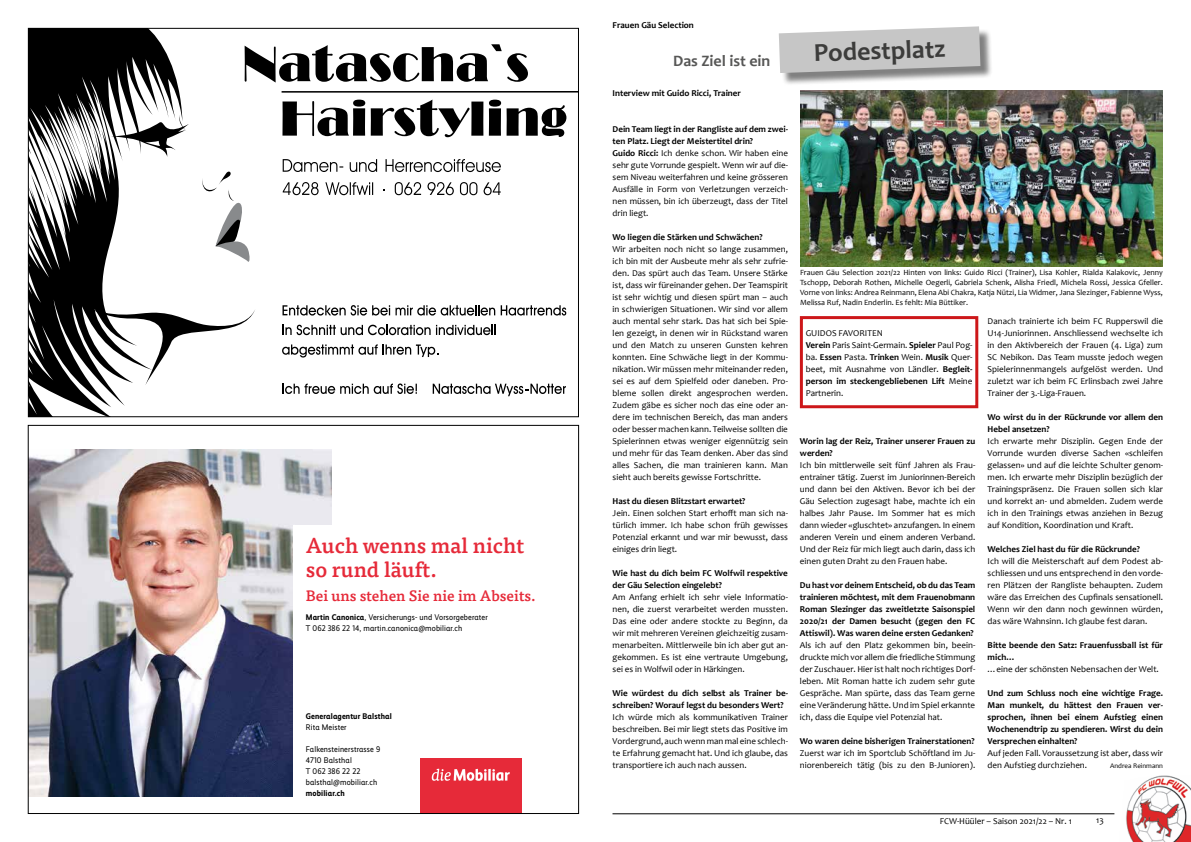
<style>
.page{position:relative;width:1191px;height:842px;background:#fff}
.page>*{position:absolute;margin:0;border:0;box-sizing:border-box;transform-origin:0 0}
.t1{font:700 26px "Candara";color:#3c3c3b}
.t2{font:500 21.3px/24px "Tisa Pro";color:#e62a39}
.t3{font:700 16px "Candara";color:#575756}
.t4{font:500 14.9px "Tisa Pro";color:#e62a39}
.t5{font:9px/12px "Candara";color:#000;text-align:justify}
.t6{font:700 9px/12px "Candara";color:#000}
.t7{font:8.3px/11px "Mobiliar Realist";letter-spacing:.015em;color:#000}
.t8{font:700 8.3px "Mobiliar Realist";letter-spacing:.015em;color:#000}
.t9{font:8px/10px "Candara";color:#000;text-align:justify}
.t10{font:7px "Candara";color:#000}
.s1{font-weight:700}
</style>
<div class="page">
<img style="left:1126px;top:775px;width:65px;height:67px">
<hr style="left:612px;top:814px;width:502px;height:1px;background:#000">
<svg style="left:182px;top:44px;width:394px;height:353px"></svg>
<svg style="left:182px;top:304px;width:73px;height:81px"></svg>
<svg style="left:182px;top:115px;width:7px;height:42px"></svg>
<svg style="left:201px;top:169px;width:49px;height:95px"></svg>
<svg style="left:30px;top:30px;width:152px;height:385px"></svg>
<svg style="left:282px;top:305px;width:213px;height:11px"></svg>
<svg style="left:501px;top:305px;width:65px;height:11px"></svg>
<svg style="left:282px;top:325px;width:148px;height:10px"></svg>
<svg style="left:436px;top:325px;width:60px;height:10px"></svg>
<svg style="left:282px;top:344px;width:156px;height:14px"></svg>
<svg style="left:282px;top:383px;width:135px;height:11px"></svg>
<svg style="left:433px;top:384px;width:133px;height:12px"></svg>
<img style="left:30px;top:449px;width:301px;height:347px">
<div style="left:293px;top:582px;width:51px;height:220px;background:#fff"></div>
<div style="left:293px;top:525px;width:279px;height:88px;background:#fff"></div>
<div style="left:420px;top:758px;width:101px;height:55px;background:#e62a39"></div>
<svg style="left:432px;top:769px;width:78px;height:12px"></svg>
<div style="left:800px;top:316px;width:178px;height:92px;border:3px solid #cd1719"></div>
<div style="left:780px;top:28px;width:212px;height:57px;background:#000;opacity:.5"></div>
<svg style="left:779px;top:26px;width:201px;height:47px;background:#c5c5c5"></svg>
<img style="left:800px;top:91px;width:362px;height:175px">
<h2 class="t2" style="left:306px;top:533px;width:220px">Auch wenns mal nicht so rund läuft.</h2>
<h3 class="t4" style="left:306px;top:584px;width:231px">Bei uns stehen Sie nie im Abseits.</h3>
<p class="t7" style="left:306px;top:611px;width:183px"><span class="s1">Martin Canonica</span>, Versicherungs- und Vorsorgeberater<br>T 062 386 22 14, martin.canonica@mobiliar.ch</p>
<p class="t8" style="left:306px;top:711px;width:87px">Generalagentur Balsthal</p>
<p class="t7" style="left:306px;top:722px;width:42px">Rita Meister</p>
<p class="t7" style="left:306px;top:744px;width:76px">Falkensteinerstrasse 9<br>4710 Balsthal<br>T 062 386 22 22 balsthal@mobiliar.ch</p>
<p class="t8" style="left:306px;top:788px;width:40px">mobiliar.ch</p>
<p class="t6" style="left:612px;top:19px;width:83px">Frauen Gäu Selection</p>
<h3 class="t3" style="left:673px;top:50px;width:99px">Das Ziel ist ein</h3>
<p class="t6" style="left:612px;top:87px;width:130px">Interview mit Guido Ricci, Trainer</p>
<p class="t5" style="left:612px;top:123px;width:177px;text-align:left"><span class="s1">Dein Team liegt in der Rangliste auf dem zwei&shy;ten Platz. Liegt der Meistertitel drin?<br>Guido Ricci:</span> Ich denke schon. Wir haben eine sehr gute Vorrunde gespielt. Wenn wir auf die&shy;sem Niveau weiterfahren und keine grösseren Ausfälle in Form von Verletzungen verzeich&shy;nen müssen, bin ich überzeugt, dass der Titel drin liegt.</p>
<p class="t6" style="left:612px;top:231px;width:151px">Wo liegen die Stärken und Schwächen?</p>
<p class="t5" style="left:612px;top:243px;width:177px">Wir arbeiten noch nicht so lange zusammen, ich bin mit der Ausbeute mehr als sehr zufrie&shy;den. Das spürt auch das Team. Unsere Stärke ist, dass wir füreinander gehen. Der Teamspirit ist sehr wichtig und diesen spürt man – auch in schwierigen Situationen. Wir sind vor allem auch mental sehr stark. Das hat sich bei Spie&shy;len gezeigt, in denen wir in Rückstand waren und den Match zu unseren Gunsten kehren konnten. Eine Schwäche liegt in der Kommu&shy;nikation. Wir müssen mehr miteinander reden, sei es auf dem Spielfeld oder daneben. Pro&shy;bleme sollen direkt angesprochen werden.<br>Zudem gäbe es sicher noch das eine oder an&shy;dere im technischen Bereich, das man anders oder besser machen kann. Teilweise sollten die Spielerinnen etwas weniger eigennützig sein und mehr für das Team denken. Aber das sind alles Sachen, die man trainieren kann. Man sieht auch bereits gewisse Fortschritte.</p>
<p class="t6" style="left:612px;top:495px;width:134px">Hast du diesen Blitzstart erwartet?</p>
<p class="t5" style="left:612px;top:507px;width:177px">Jein. Einen solchen Start erhofft man sich na&shy;türlich immer. Ich habe schon früh gewisses Potenzial erkannt und war mir bewusst, dass einiges drin liegt.</p>
<p class="t6" style="left:612px;top:567px;width:177px">Wie hast du dich beim FC Wolfwil respektive der Gäu Selection eingelebt?</p>
<p class="t5" style="left:612px;top:591px;width:177px">Am Anfang erhielt ich sehr viele Informatio&shy;nen, die zuerst verarbeitet werden mussten.<br>Das eine oder andere stockte zu Beginn, da wir mit mehreren Vereinen gleichzeitig zusam&shy;menarbeiten. Mittlerweile bin ich aber gut an&shy;gekommen. Es ist eine vertraute Umgebung, sei es in Wolfwil oder in Härkingen.</p>
<p class="t6" style="left:612px;top:687px;width:177px">Wie würdest du dich selbst als Trainer be&shy;schreiben? Worauf legst du besonders Wert?</p>
<p class="t5" style="left:612px;top:711px;width:177px">Ich würde mich als kommunikativen Trainer beschreiben. Bei mir liegt stets das Positive im Vordergrund, auch wenn man mal eine schlech&shy;te Erfahrung gemacht hat. Und ich glaube, das transportiere ich auch nach aussen.</p>
<h1 class="t1" style="left:813px;top:37px;width:133px;rotate:-2deg">Podestplatz</h1>
<p class="t9" style="left:800px;top:267px;width:364px">Frauen Gäu Selection 2021/22 Hinten von links: Guido Ricci (Trainer), Lisa Kohler, Rialda Kalakovic, Jenny Tschopp, Deborah Rothen, Michelle Oegerli, Gabriela Schenk, Alisha Friedl, Michela Rossi, Jessica Gfeller.<br>Vorne von links: Andrea Reinmann, Elena Abi Chakra, Katja Nützi, Lia Widmer, Jana Slezinger, Fabienne Wyss, Melissa Ruf, Nadin Enderlin. Es fehlt: Mia Büttiker.</p>
<p class="t5" style="left:987px;top:315px;width:177px">Danach trainierte ich beim FC Rupperswil die U14-Juniorinnen. Anschliessend wechselte ich in den Aktivbereich der Frauen (4. Liga) zum SC Nebikon. Das Team musste jedoch wegen Spielerinnenmangels aufgelöst werden. Und zuletzt war ich beim FC Erlinsbach zwei Jahre Trainer der 3.-Liga-Frauen.</p>
<p class="t6" style="left:987px;top:411px;width:177px">Wo wirst du in der Rückrunde vor allem den<br>Hebel ansetzen?</p>
<p class="t5" style="left:987px;top:435px;width:177px">Ich erwarte mehr Disziplin. Gegen Ende der Vorrunde wurden diverse Sachen «schleifen gelassen» und auf die leichte Schulter genom&shy;men. Ich erwarte mehr Disziplin bezüglich der Trainingspräsenz. Die Frauen sollen sich klar und korrekt an- und abmelden. Zudem werde ich in den Trainings etwas anziehen in Bezug auf Kondition, Koordination und Kraft.</p>
<p class="t6" style="left:987px;top:543px;width:154px">Welches Ziel hast du für die Rückrunde?</p>
<p class="t5" style="left:987px;top:555px;width:177px">Ich will die Meisterschaft auf dem Podest ab&shy;schliessen und uns entsprechend in den vorde&shy;ren Plätzen der Rangliste behaupten. Zudem wäre das Erreichen des Cupfinals sensationell.<br>Wenn wir den dann noch gewinnen würden, das wäre Wahnsinn. Ich glaube fest daran.</p>
<p class="t6" style="left:987px;top:639px;width:177px">Bitte beende den Satz: Frauenfussball ist für mich…</p>
<p class="t5" style="left:987px;top:663px;width:173px">…eine der schönsten Nebensachen der Welt.</p>
<p class="t6" style="left:987px;top:687px;width:177px;text-align:justify">Und zum Schluss noch eine wichtige Frage.<br>Man munkelt, du hättest den Frauen ver&shy;sprochen, ihnen bei einem Aufstieg einen Wochenendtrip zu spendieren. Wirst du dein Versprechen einhalten?</p>
<p class="t5" style="left:987px;top:747px;width:177px">Auf jeden Fall. Voraussetzung ist aber, dass wir den Aufstieg durchziehen.</p>
<p class="t5" style="left:805px;top:327px;width:168px;text-align:left">GUIDOS FAVORITEN<br><span class="s1">Verein</span> Paris Saint-Germain. <span class="s1">Spieler</span> Paul Pog&shy;ba. <span class="s1">Essen</span> Pasta. <span class="s1">Trinken</span> Wein. <span class="s1">Musik</span> Quer&shy;beet, mit Ausnahme von Ländler. <span class="s1">Begleit&shy;person im steckengebliebenen Lift</span> Meine Partnerin.</p>
<p class="t6" style="left:800px;top:435px;width:177px">Worin lag der Reiz, Trainer unserer Frauen zu werden?</p>
<p class="t5" style="left:800px;top:459px;width:177px">Ich bin mittlerweile seit fünf Jahren als Frau&shy;entrainer tätig. Zuerst im Juniorinnen-Bereich und dann bei den Aktiven. Bevor ich bei der Gäu Selection zugesagt habe, machte ich ein halbes Jahr Pause. Im Sommer hat es mich dann wieder «gluschtet» anzufangen. In einem anderen Verein und einem anderen Verband.<br>Und der Reiz für mich liegt auch darin, dass ich einen guten Draht zu den Frauen habe.</p>
<p class="t6" style="left:800px;top:579px;width:177px;text-align:justify">Du hast vor deinem Entscheid, ob du das Team trainieren möchtest, mit dem Frauenobmann Roman Slezinger das zweitletzte Saisonspiel 2020/21 der Damen besucht (gegen den FC Attiswil). Was waren deine ersten Gedanken?</p>
<p class="t5" style="left:800px;top:639px;width:177px">Als ich auf den Platz gekommen bin, beein&shy;druckte mich vor allem die friedliche Stimmung der Zuschauer. Hier ist halt noch richtiges Dorf&shy;leben. Mit Roman hatte ich zudem sehr gute Gespräche. Man spürte, dass das Team gerne eine Veränderung hätte. Und im Spiel erkannte ich, dass die Equipe viel Potenzial hat.</p>
<p class="t6" style="left:800px;top:735px;width:176px">Wo waren deine bisherigen Trainerstationen?</p>
<p class="t5" style="left:800px;top:747px;width:177px">Zuerst war ich im Sportclub Schöftland im Ju&shy;niorenbereich tätig (bis zu den B-Junioren).</p>
<p class="t10" style="left:1110px;top:761px;width:54px">Andrea Reinmann</p>
<p class="t5" style="left:939px;top:814px;width:134px">FCW-Hüüler – Saison 2021/22 – Nr. 1</p>
<p class="t5" style="left:1096px;top:814px;width:9px">13</p>
</div>
